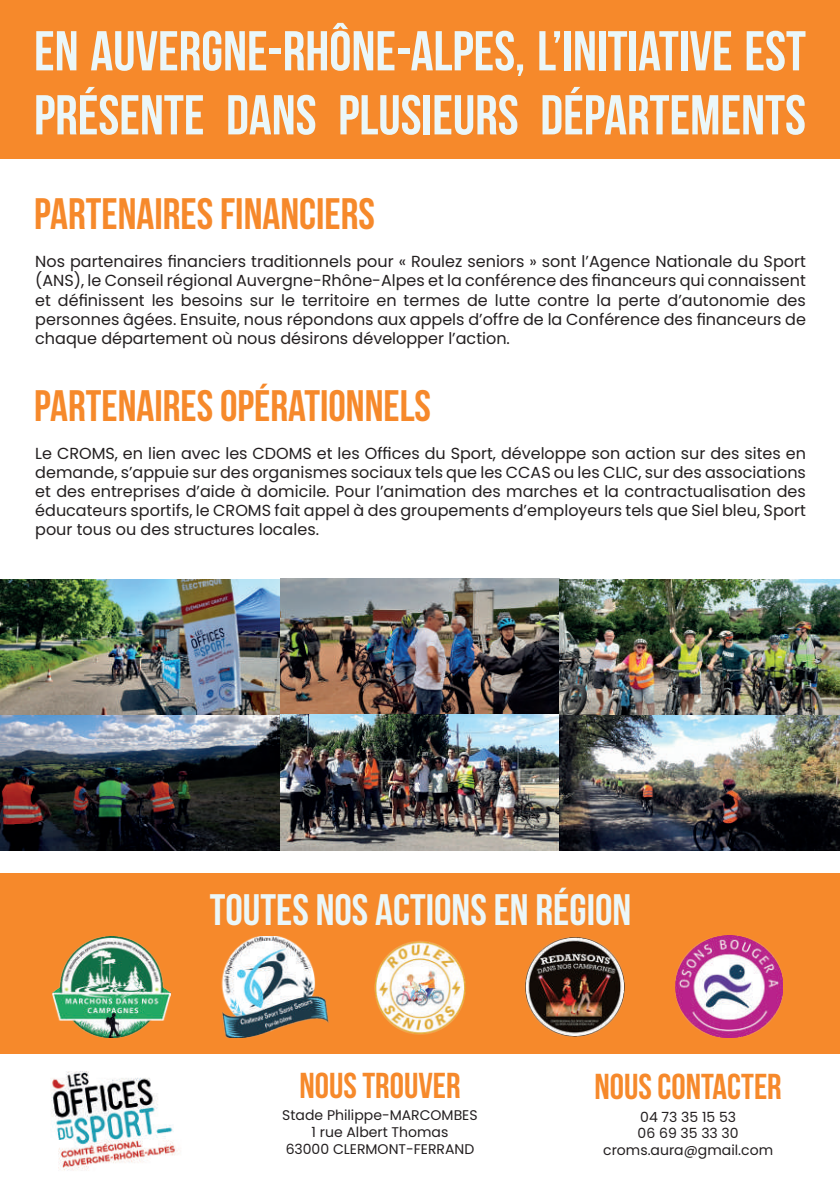
<style>
.page{position:relative;width:840px;height:1191px;background:#fff}
.page>*{position:absolute;margin:0;border:0;box-sizing:border-box;transform-origin:0 0}
.t1{font:700 56px/64px "Bebas Neue";color:#ebf7f9}
.t2{font:700 44px "Bebas Neue";color:#f6892b}
.t3{font:700 44px "Bebas Neue";color:#ebf7f9}
.t4{font:700 36px "Bebas Neue";color:#f6892b}
.t5{font:16px/19.2px "Poppins";color:#231f20;text-align:justify}
.t6{font:14px/16.8px "Poppins";color:#231f20;text-align:center}
</style>
<div class="page">
<div style="left:0;top:873px;width:839px;height:180px;background:#f6892b"></div>
<div style="left:0;top:0;width:839px;height:159px;background:#f6892b"></div>
<img style="left:0;top:578px;width:839px;height:272px">
<img style="left:52px;top:936px;width:118px;height:101px">
<img style="left:221px;top:936px;width:108px;height:101px">
<img style="left:374px;top:941px;width:91px;height:94px">
<img style="left:525px;top:937px;width:100px;height:100px">
<img style="left:675px;top:935px;width:106px;height:102px">
<img style="left:50px;top:1071px;width:128px;height:100px">
<h1 class="t1" style="left:34px;top:18px;width:773px">EN AUVERGNE-RHÔNE-ALPES, L’INITIATIVE EST<br>PRÉSENTE DANS PLUSIEURS DÉPARTEMENTS</h1>
<h2 class="t2" style="left:34px;top:190px;width:342px">PARTENAIRES FINANCIERS</h2>
<p class="t5" style="left:35px;top:252px;width:771px">Nos partenaires financiers traditionnels pour « Roulez seniors » sont l’Agence Nationale du Sport (ANS), le Conseil régional Auvergne-Rhône-Alpes et la conférence des financeurs qui connaissent et définissent les besoins sur le territoire en termes de lutte contre la perte d’autonomie des personnes âgées. Ensuite, nous répondons aux appels d’offre de la Conférence des financeurs de chaque département où nous désirons développer l’action.</p>
<h2 class="t2" style="left:34px;top:381px;width:398px">PARTENAIRES OPÉRATIONNELS</h2>
<p class="t5" style="left:35px;top:443px;width:771px">Le CROMS, en lien avec les CDOMS et les Offices du Sport, développe son action sur des sites en demande, s’appuie sur des organismes sociaux tels que les CCAS ou les CLIC, sur des associations et des entreprises d’aide à domicile. Pour l’animation des marches et la contractualisation des éducateurs sportifs, le CROMS fait appel à des groupements d’employeurs tels que Siel bleu, Sport pour tous ou des structures locales.</p>
<h2 class="t3" style="left:210px;top:885px;width:422px">TOUTES NOS ACTIONS EN RÉGION</h2>
<h3 class="t4" style="left:299px;top:1065px;width:163px">NOUS TROUVER</h3>
<p class="t6" style="left:282px;top:1107px;width:197px">Stade Philippe-MARCOMBES<br>1 rue Albert Thomas<br>63000 CLERMONT-FERRAND</p>
<h3 class="t4" style="left:594px;top:1067px;width:189px">NOUS CONTACTER</h3>
<p class="t6" style="left:603px;top:1108px;width:171px">04 73 35 15 53<br>06 69 35 33 30 croms.aura@gmail.com</p>
</div>
